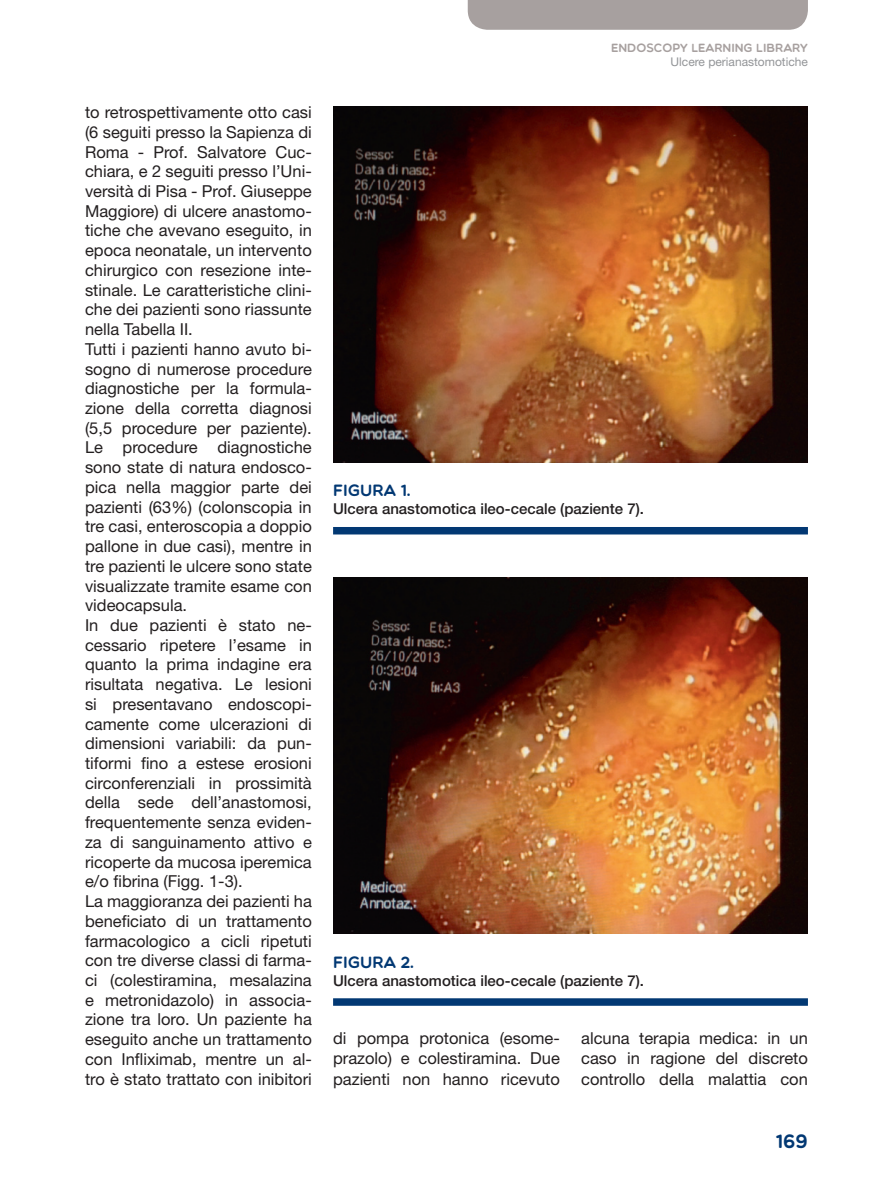
<style>
.page{position:relative;width:893px;height:1191px;background:#fff}
.page>*{position:absolute;margin:0;border:0;box-sizing:border-box;transform-origin:0 0}
.t1{font:19.5px "Multicolore";color:#023873}
.t2{font:16.5px/19.6px "Helvetica Neue LT Std";color:#231f20;text-align:justify}
.t3{font:16.5px "Multicolore";color:#023873}
.t4{font:500 15px "Helvetica Neue LT Std";color:#231f20}
.t5{font:12px "Multicolore";color:#a7a09f}
.t6{font:12px "Helvetica Neue LT Std";color:#939598}
</style>
<div class="page">
<div style="left:468px;top:0;width:340px;height:30px;background:#a7a09f"></div>
<div style="left:333px;top:527px;width:475px;height:7px;background:#023873"></div>
<div style="left:333px;top:998px;width:475px;height:7px;background:#023873"></div>
<img style="left:333px;top:106px;width:475px;height:356px">
<img style="left:333px;top:577px;width:475px;height:357px">
<p class="t2" style="left:85px;top:102px;width:228px;text-align:left">to retrospettivamente otto casi (6 seguiti presso la Sapienza di<br>Roma - Prof. Salvatore Cuc&shy;chiara, e 2 seguiti presso l’Uni&shy;versità di Pisa - Prof. Giuseppe<br>Maggiore) di ulcere anastomo&shy;tiche che avevano eseguito, in epoca neonatale, un intervento chirurgico con resezione inte&shy;stinale. Le caratteristiche clini&shy;che dei pazienti sono riassunte nella Tabella II.<br>Tutti i pazienti hanno avuto bi&shy;sogno di numerose procedure diagnostiche per la formula&shy;zione della corretta diagnosi (5,5 procedure per paziente).<br>Le procedure diagnostiche sono state di natura endosco&shy;pica nella maggior parte dei pazienti (63%) (colonscopia in tre casi, enteroscopia a doppio pallone in due casi), mentre in tre pazienti le ulcere sono state visualizzate tramite esame con videocapsula.<br>In due pazienti è stato ne&shy;cessario ripetere l’esame in quanto la prima indagine era risultata negativa. Le lesioni si presentavano endoscopi&shy;camente come ulcerazioni di dimensioni variabili: da pun&shy;tiformi fino a estese erosioni circonferenziali in prossimità della sede dell’anastomosi, frequentemente senza eviden&shy;za di sanguinamento attivo e ricoperte da mucosa iperemica e/o fibrina (Figg. 1-3).<br>La maggioranza dei pazienti ha beneficiato di un trattamento farmacologico a cicli ripetuti con tre diverse classi di farma&shy;ci (colestiramina, mesalazina e metronidazolo) in associa&shy;zione tra loro. Un paziente ha eseguito anche un trattamento con Infliximab, mentre un al&shy;tro è stato trattato con inibitori</p>
<p class="t5" style="left:611px;top:40px;width:198px">ENDOSCOPY LEARNING LIBRARY</p>
<p class="t6" style="left:671px;top:54px;width:139px">Ulcere perianastomotiche</p>
<p class="t3" style="left:333px;top:480px;width:79px">FIGURA 1.</p>
<p class="t4" style="left:333px;top:500px;width:312px">Ulcera anastomotica ileo-cecale (paziente 7).</p>
<p class="t3" style="left:333px;top:951px;width:82px">FIGURA 2.</p>
<p class="t4" style="left:333px;top:971px;width:312px">Ulcera anastomotica ileo-cecale (paziente 7).</p>
<p class="t2" style="left:333px;top:1027px;width:228px;line-height:20.2px">di pompa protonica (esome&shy;prazolo) e colestiramina. Due pazienti non hanno ricevuto</p>
<p class="t2" style="left:581px;top:1028px;width:228px;line-height:20.2px">alcuna terapia medica: in un caso in ragione del discreto controllo della malattia con</p>
<p class="t1" style="left:776px;top:1129px;width:34px">169</p>
</div>
